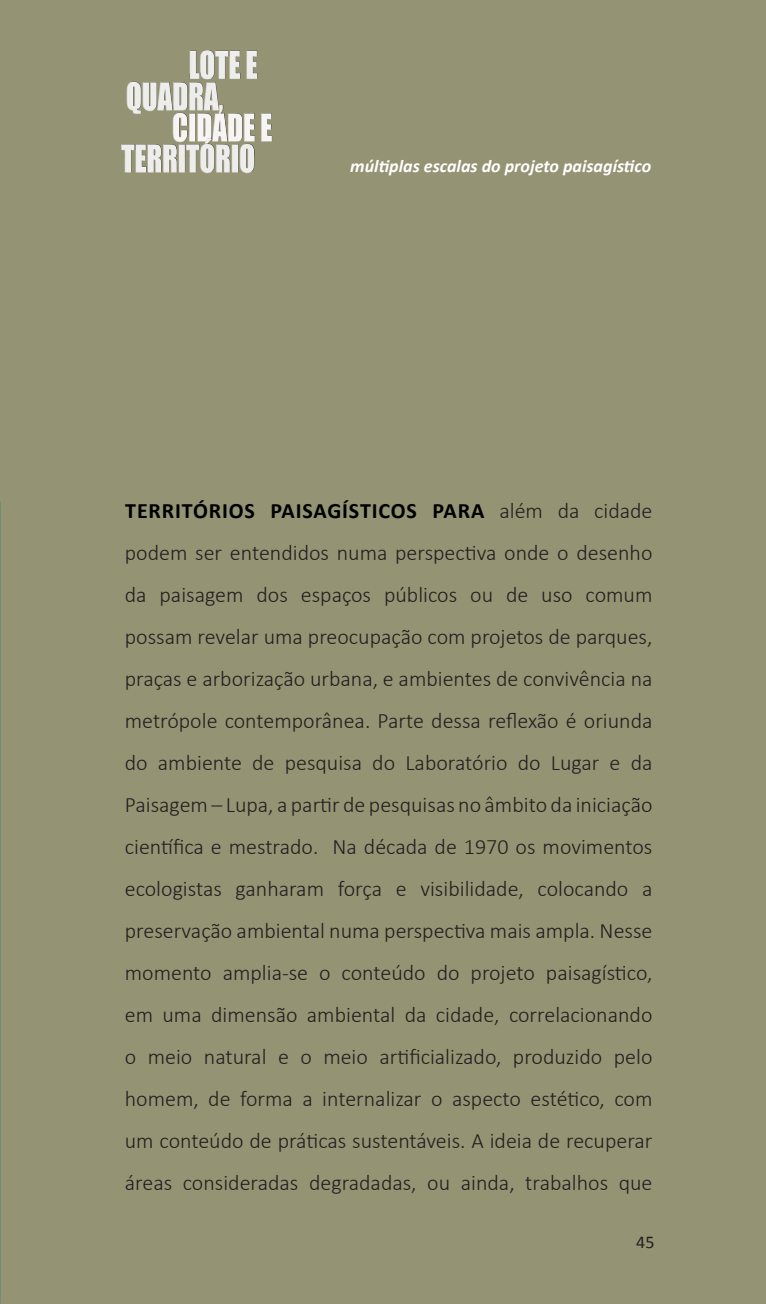
<style>
.page{position:relative;width:766px;height:1304px;background:#fff}
.page>*{position:absolute;margin:0;border:0;box-sizing:border-box;transform-origin:0 0}
.t1{font:300 22px/42px "Calibri";color:#231f20;text-align:justify}
.t2{font:italic 700 18px "Calibri";color:#fff}
.t3{font:18px "Calibri";color:#231f20}
.s1{font-weight:700;color:#000}
</style>
<div class="page">
<div style="left:0;top:0;width:765px;height:1304px;background:#949373"></div>
<img style="left:121px;top:50px;width:152px;height:124px">
<hr style="left:0;top:0;width:1px;height:485px;background:#131943">
<p class="t2" style="left:350px;top:154px;width:302px">múltiplas escalas do projeto paisagístico</p>
<p class="t1" style="left:125px;top:490px;width:529px"><span class="s1">TERRITÓRIOS PAISAGÍSTICOS PARA</span> além da cidade podem ser entendidos numa perspectiva onde o desenho da paisagem dos espaços públicos ou de uso comum possam revelar uma preocupação com projetos de parques, praças e arborização urbana, e ambientes de convivência na metrópole contemporânea. Parte dessa reflexão é oriunda do ambiente de pesquisa do Laboratório do Lugar e da Paisagem – Lupa, a partir de pesquisas no âmbito da iniciação científica e mestrado. Na década de 1970 os movimentos ecologistas ganharam força e visibilidade, colocando a preservação ambiental numa perspectiva mais ampla. Nesse momento amplia-se o conteúdo do projeto paisagístico, em uma dimensão ambiental da cidade, correlacionando o meio natural e o meio artificializado, produzido pelo homem, de forma a internalizar o aspecto estético, com um conteúdo de práticas sustentáveis. A ideia de recuperar áreas consideradas degradadas, ou ainda, trabalhos que</p>
<p class="t3" style="left:636px;top:1230px;width:20px">45</p>
</div>
